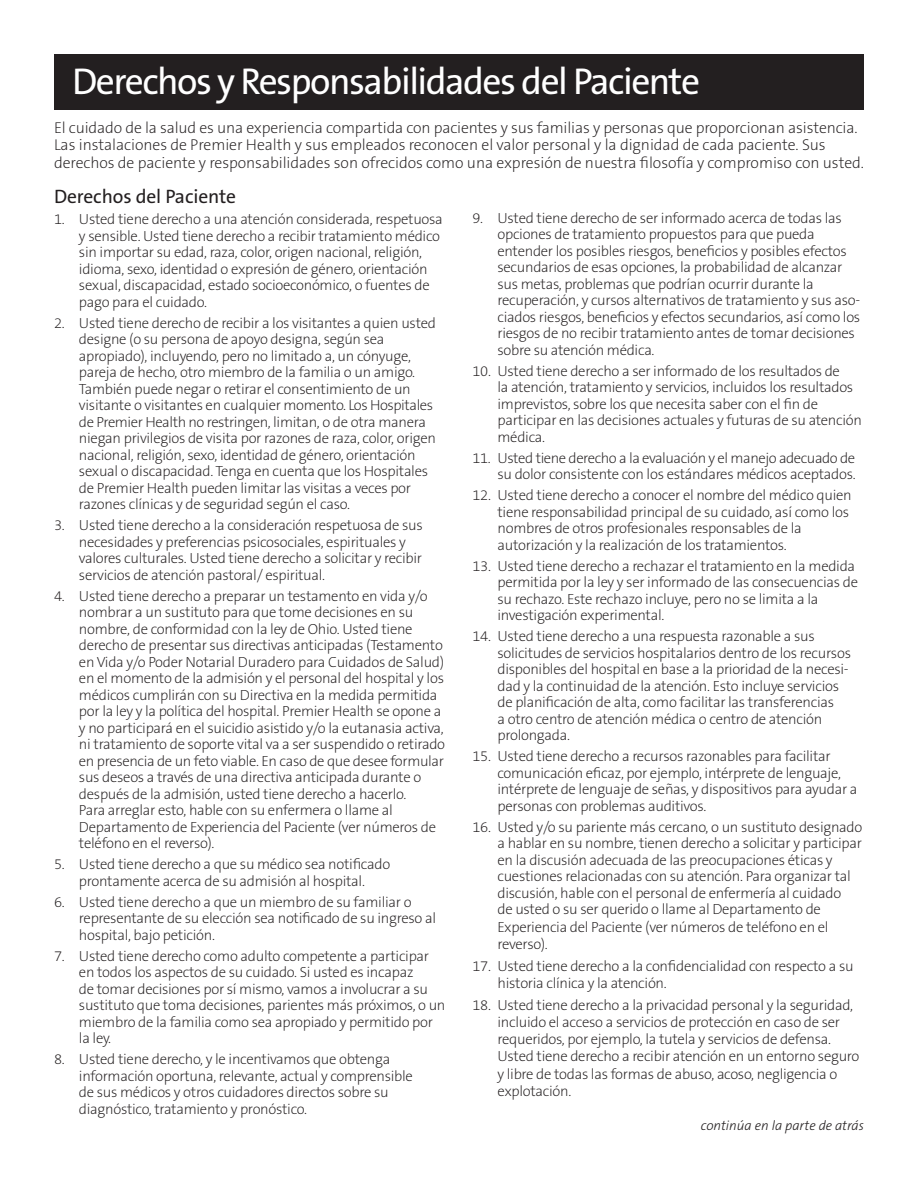
<style>
.page{position:relative;width:918px;height:1188px;background:#fff}
.page>*{position:absolute;margin:0;border:0;box-sizing:border-box;transform-origin:0 0}
.t1{font:37.5px "The Sans B5 Plain";letter-spacing:-.04em;color:#fff}
.t2{font:19.5px "The Sans B5 Plain";letter-spacing:-.005em;color:#231f20}
.t3{font:200 15.75px/17.2px "The Sans B2";letter-spacing:-.005em;color:#231f20}
.t4{font:200 14.7px/16.5px "The Sans B2";letter-spacing:-.02em;color:#231f20}
.t5{font:italic 300 13.5px "The Sans B3";color:#231f20}
</style>
<div class="page">
<div style="left:54px;top:54px;width:810px;height:56px;background:#231f20"></div>
<p class="t1" style="left:72px;top:61px;width:630px">Derechos y Responsabilidades del Paciente</p>
<p class="t3" style="left:54px;top:120px;width:812px">El cuidado de la salud es una experiencia compartida con pacientes y sus familias y personas que proporcionan asistencia.<br>Las instalaciones de Premier Health y sus empleados reconocen el valor personal y la dignidad de cada paciente. Sus derechos de paciente y responsabilidades son ofrecidos como una expresión de nuestra filosofía y compromiso con usted.</p>
<p class="t2" style="left:54px;top:186px;width:184px">Derechos del Paciente</p>
<p class="t4" style="left:79px;top:211px;width:365px;text-indent:-25px">1. Usted tiene derecho a una atención considerada, respetuosa y sensible. Usted tiene derecho a recibir tratamiento médico sin importar su edad, raza, color, origen nacional, religión, idioma, sexo, identidad o expresión de género, orientación sexual, discapacidad, estado socioeconómico, o fuentes de pago para el cuidado.</p>
<p class="t4" style="left:79px;top:315px;width:359px;text-indent:-25px">2. Usted tiene derecho de recibir a los visitantes a quien usted designe (o su persona de apoyo designa, según sea apropiado), incluyendo, pero no limitado a, un cónyuge, pareja de hecho, otro miembro de la familia o un amigo.<br>También puede negar o retirar el consentimiento de un visitante o visitantes en cualquier momento. Los Hospitales de Premier Health no restringen, limitan, o de otra manera niegan privilegios de visita por razones de raza, color, origen nacional, religión, sexo, identidad de género, orientación sexual o discapacidad. Tenga en cuenta que los Hospitales de Premier Health pueden limitar las visitas a veces por razones clínicas y de seguridad según el caso.</p>
<p class="t4" style="left:79px;top:517px;width:345px;text-indent:-25px">3. Usted tiene derecho a la consideración respetuosa de sus necesidades y preferencias psicosociales, espirituales y valores culturales. Usted tiene derecho a solicitar y recibir servicios de atención pastoral/ espiritual.</p>
<p class="t4" style="left:79px;top:588px;width:368px;text-indent:-25px">4. Usted tiene derecho a preparar un testamento en vida y/o nombrar a un sustituto para que tome decisiones en su nombre, de conformidad con la ley de Ohio. Usted tiene derecho de presentar sus directivas anticipadas (Testamento en Vida y/o Poder Notarial Duradero para Cuidados de Salud) en el momento de la admisión y el personal del hospital y los médicos cumplirán con su Directiva en la medida permitida por la ley y la política del hospital. Premier Health se opone a y no participará en el suicidio asistido y/o la eutanasia activa, ni tratamiento de soporte vital va a ser suspendido o retirado en presencia de un feto viable. En caso de que desee formular sus deseos a través de una directiva anticipada durante o después de la admisión, usted tiene derecho a hacerlo.<br>Para arreglar esto, hable con su enfermera o llame al Departamento de Experiencia del Paciente (ver números de teléfono en el reverso).</p>
<p class="t4" style="left:54px;top:856px;width:338px;text-align:center">5. Usted tiene derecho a que su médico sea notificado prontamente acerca de su admisión al hospital.</p>
<p class="t4" style="left:79px;top:894px;width:359px;text-indent:-25px">6. Usted tiene derecho a que un miembro de su familiar o representante de su elección sea notificado de su ingreso al hospital, bajo petición.</p>
<p class="t4" style="left:79px;top:948px;width:368px;text-indent:-25px">7. Usted tiene derecho como adulto competente a participar en todos los aspectos de su cuidado. Si usted es incapaz<br>de tomar decisiones por sí mismo, vamos a involucrar a su sustituto que toma decisiones, parientes más próximos, o un miembro de la familia como sea apropiado y permitido por la ley.</p>
<p class="t4" style="left:79px;top:1051px;width:335px;text-indent:-25px">8. Usted tiene derecho, y le incentivamos que obtenga información oportuna, relevante, actual y comprensible de sus médicos y otros cuidadores directos sobre su diagnóstico, tratamiento y pronóstico.</p>
<p class="t4" style="left:497px;top:210px;width:364px;text-indent:-25px">9. Usted tiene derecho de ser informado acerca de todas las opciones de tratamiento propuestos para que pueda entender los posibles riesgos, beneficios y posibles efectos secundarios de esas opciones, la probabilidad de alcanzar sus metas, problemas que podrían ocurrir durante la recuperación, y cursos alternativos de tratamiento y sus aso&shy;ciados riesgos, beneficios y efectos secundarios, así como los riesgos de no recibir tratamiento antes de tomar decisiones sobre su atención médica.</p>
<p class="t4" style="left:497px;top:363px;width:366px;text-indent:-25px">10. Usted tiene derecho a ser informado de los resultados de<br>la atención, tratamiento y servicios, incluidos los resultados imprevistos, sobre los que necesita saber con el fin de participar en las decisiones actuales y futuras de su atención médica.</p>
<p class="t4" style="left:472px;top:450px;width:385px;text-align:right">11. Usted tiene derecho a la evaluación y el manejo adecuado de su dolor consistente con los estándares médicos aceptados.</p>
<p class="t4" style="left:497px;top:488px;width:356px;text-indent:-25px">12. Usted tiene derecho a conocer el nombre del médico quien tiene responsabilidad principal de su cuidado, así como los nombres de otros profesionales responsables de la autorización y la realización de los tratamientos.</p>
<p class="t4" style="left:497px;top:558px;width:362px;text-indent:-25px">13. Usted tiene derecho a rechazar el tratamiento en la medida permitida por la ley y ser informado de las consecuencias de su rechazo. Este rechazo incluye, pero no se limita a la investigación experimental.</p>
<p class="t4" style="left:497px;top:629px;width:355px;text-indent:-25px">14. Usted tiene derecho a una respuesta razonable a sus solicitudes de servicios hospitalarios dentro de los recursos disponibles del hospital en base a la prioridad de la necesi&shy;dad y la continuidad de la atención. Esto incluye servicios de planificación de alta, como facilitar las transferencias<br>a otro centro de atención médica o centro de atención prolongada.</p>
<p class="t4" style="left:497px;top:749px;width:361px;text-indent:-25px">15. Usted tiene derecho a recursos razonables para facilitar comunicación eficaz, por ejemplo, intérprete de lenguaje, intérprete de lenguaje de señas, y dispositivos para ayudar a personas con problemas auditivos.</p>
<p class="t4" style="left:497px;top:819px;width:366px;text-indent:-25px">16. Usted y/o su pariente más cercano, o un sustituto designado a hablar en su nombre, tienen derecho a solicitar y participar en la discusión adecuada de las preocupaciones éticas y cuestiones relacionadas con su atención. Para organizar tal discusión, hable con el personal de enfermería al cuidado<br>de usted o su ser querido o llame al Departamento de Experiencia del Paciente (ver números de teléfono en el reverso).</p>
<p class="t4" style="left:497px;top:957px;width:358px;line-height:17.2px;text-indent:-25px">17. Usted tiene derecho a la confidencialidad con respecto a su historia clínica y la atención.</p>
<p class="t4" style="left:497px;top:996px;width:364px;line-height:17.2px;text-indent:-25px">18. Usted tiene derecho a la privacidad personal y la seguridad, incluido el acceso a servicios de protección en caso de ser requeridos, por ejemplo, la tutela y servicios de defensa.<br>Usted tiene derecho a recibir atención en un entorno seguro y libre de todas las formas de abuso, acoso, negligencia o explotación.</p>
<p class="t5" style="left:701px;top:1118px;width:165px">continúa en la parte de atrás</p>
</div>
